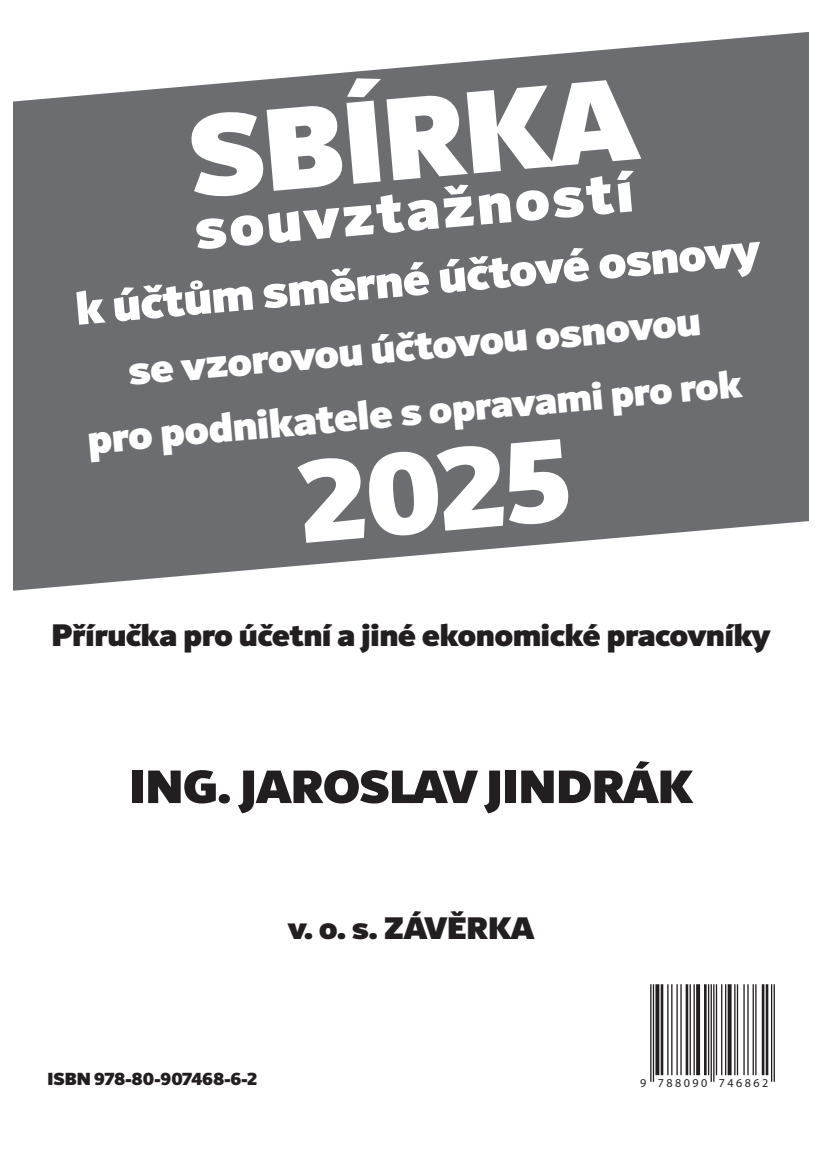
<style>
.page{position:relative;width:822px;height:1162px;background:#fff}
.page>*{position:absolute;margin:0;border:0;box-sizing:border-box;transform-origin:0 0}
.t1{font:800 116.4px "So MA";color:#fff;scale:1.11 1}
.t2{font:800 58.2px "So MA";color:#fff;scale:1.11 1}
.t3{font:800 46.6px "So MA";color:#fff;scale:1.11 1}
.t4{font:800 46.6px "So MA";color:#231f20;scale:1.11 1}
.t5{font:800 40.8px "So MA";color:#fff;scale:1.11 1}
.t6{font:800 38.8px "So MA";color:#fff;scale:1.11 1}
.t7{font:800 31px "So MA";color:#231f20;scale:1.11 1}
.t8{font:800 17.4px "So MA";color:#231f20;scale:1.11 1}
.t9{font:12px "Myriad Pro";letter-spacing:.21em;color:#231f20}
.s1{font-size:40.8px}
</style>
<div class="page">
<svg style="left:13px;top:31px;width:796px;height:560px;background:#7e7f82"></svg>
<hr style="left:650px;top:984px;width:1px;height:98px;background:#231f20">
<hr style="left:653px;top:984px;width:1px;height:98px;background:#231f20">
<svg style="left:655px;top:984px;width:4px;height:91px"></svg>
<hr style="left:661px;top:984px;width:2px;height:91px;background:#231f20">
<hr style="left:667px;top:984px;width:2px;height:91px;background:#231f20">
<hr style="left:671px;top:984px;width:2px;height:91px;background:#231f20">
<hr style="left:676px;top:984px;width:2px;height:91px;background:#231f20">
<hr style="left:680px;top:984px;width:2px;height:91px;background:#231f20">
<hr style="left:686px;top:984px;width:2px;height:91px;background:#231f20">
<hr style="left:690px;top:984px;width:1px;height:91px;background:#231f20">
<hr style="left:694px;top:984px;width:1px;height:91px;background:#231f20">
<svg style="left:696px;top:984px;width:4px;height:91px"></svg>
<hr style="left:704px;top:984px;width:3px;height:91px;background:#231f20">
<hr style="left:708px;top:984px;width:1px;height:91px;background:#231f20">
<hr style="left:711px;top:984px;width:1px;height:98px;background:#231f20">
<hr style="left:713px;top:984px;width:2px;height:98px;background:#231f20">
<hr style="left:716px;top:984px;width:1px;height:91px;background:#231f20">
<hr style="left:721px;top:984px;width:1px;height:91px;background:#231f20">
<hr style="left:725px;top:984px;width:1px;height:91px;background:#231f20">
<svg style="left:728px;top:984px;width:4px;height:91px"></svg>
<hr style="left:734px;top:984px;width:2px;height:91px;background:#231f20">
<hr style="left:737px;top:984px;width:1px;height:91px;background:#231f20">
<hr style="left:743px;top:984px;width:2px;height:91px;background:#231f20">
<hr style="left:747px;top:984px;width:2px;height:91px;background:#231f20">
<hr style="left:753px;top:984px;width:1px;height:91px;background:#231f20">
<hr style="left:755px;top:984px;width:2px;height:91px;background:#231f20">
<hr style="left:762px;top:984px;width:2px;height:91px;background:#231f20">
<hr style="left:766px;top:984px;width:2px;height:91px;background:#231f20">
<hr style="left:771px;top:984px;width:1px;height:98px;background:#231f20">
<hr style="left:774px;top:984px;width:1px;height:98px;background:#231f20">
<h1 class="t1" style="left:183px;top:90px;width:405px;rotate:-5deg">SBÍRKA</h1>
<h2 class="t2" style="left:192px;top:196px;width:397px;rotate:-5deg">souvztažností</h2>
<h3 class="t3" style="left:73px;top:282px;width:620px;rotate:-5deg">k účtům směrné účtové osnovy</h3>
<h3 class="t5" style="left:126px;top:347px;width:519px;rotate:-5deg">se vzorovou účtovou osnovou</h3>
<p class="t6" style="left:86px;top:418px;width:593px;rotate:-5deg"><span class="s1">pro podnikatele</span> s opravami pro rok</p>
<h1 class="t1" style="left:295px;top:435px;width:244px;rotate:-5deg">2025</h1>
<p class="t7" style="left:52px;top:618px;width:649px">Příručka pro účetní a jiné ekonomické pracovníky</p>
<h3 class="t4" style="left:130px;top:760px;width:509px">ING. JAROSLAV JINDRÁK</h3>
<p class="t7" style="left:288px;top:910px;width:223px">v. o. s. ZÁVĚRKA</p>
<p class="t8" style="left:47px;top:1069px;width:190px">ISBN 978-80-907468-6-2</p>
<p class="t9" style="left:640px;top:1076px;width:130px">9 788090 746862</p>
</div>
